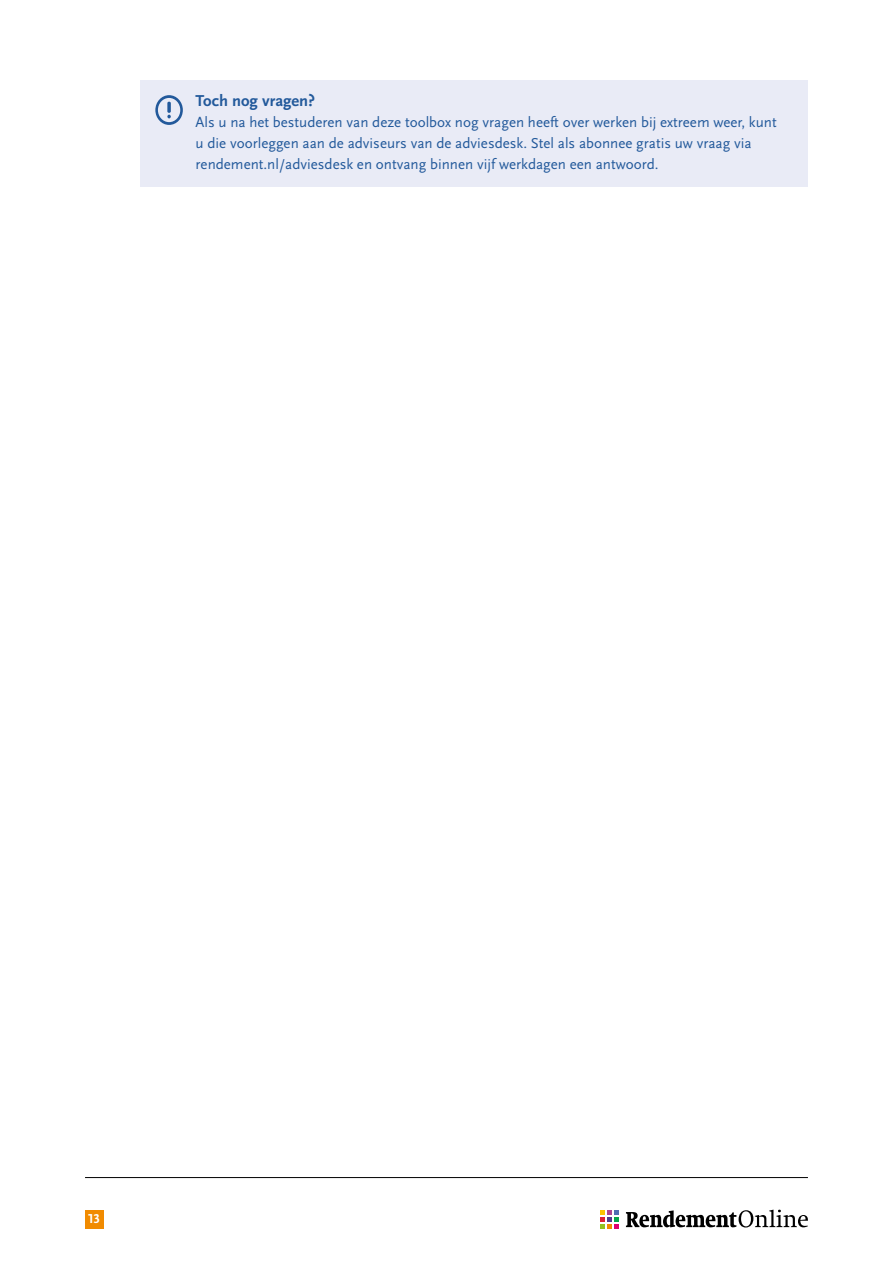
<style>
.page{position:relative;width:893px;height:1263px;background:#fff}
.page>*{position:absolute;margin:0;border:0;box-sizing:border-box;transform-origin:0 0}
.t1{font:700 16.5px "Scala Sans OT";color:#22599b}
.t2{font:15px/21px "Scala Sans OT";color:#22599b}
.t3{font:700 13.5px "Scala Sans OT";color:#fff}
</style>
<div class="page">
<hr style="left:85px;top:1177px;width:723px;height:1px;background:#000">
<div style="left:85px;top:1210px;width:18px;height:18px;background:#f18b00"></div>
<svg style="left:626px;top:1209px;width:182px;height:18px"></svg>
<svg style="left:601px;top:1210px;width:18px;height:19px"></svg>
<div style="left:140px;top:81px;width:668px;height:38px;background:#e9ebf6"></div>
<div style="left:140px;top:110px;width:668px;height:76px;background:#e9ebf6"></div>
<svg style="left:155px;top:95px;width:28px;height:30px"></svg>
<p class="t1" style="left:196px;top:91px;width:121px">Toch nog vragen?</p>
<p class="t2" style="left:196px;top:112px;width:583px">Als u na het bestuderen van deze toolbox nog vragen heeft over werken bij extreem weer, kunt u die voorleggen aan de adviseurs van de adviesdesk. Stel als abonnee gratis uw vraag via rendement.nl/adviesdesk en ontvang binnen vijf werkdagen een antwoord.</p>
<p class="t3" style="left:88px;top:1211px;width:13px">13</p>
</div>
